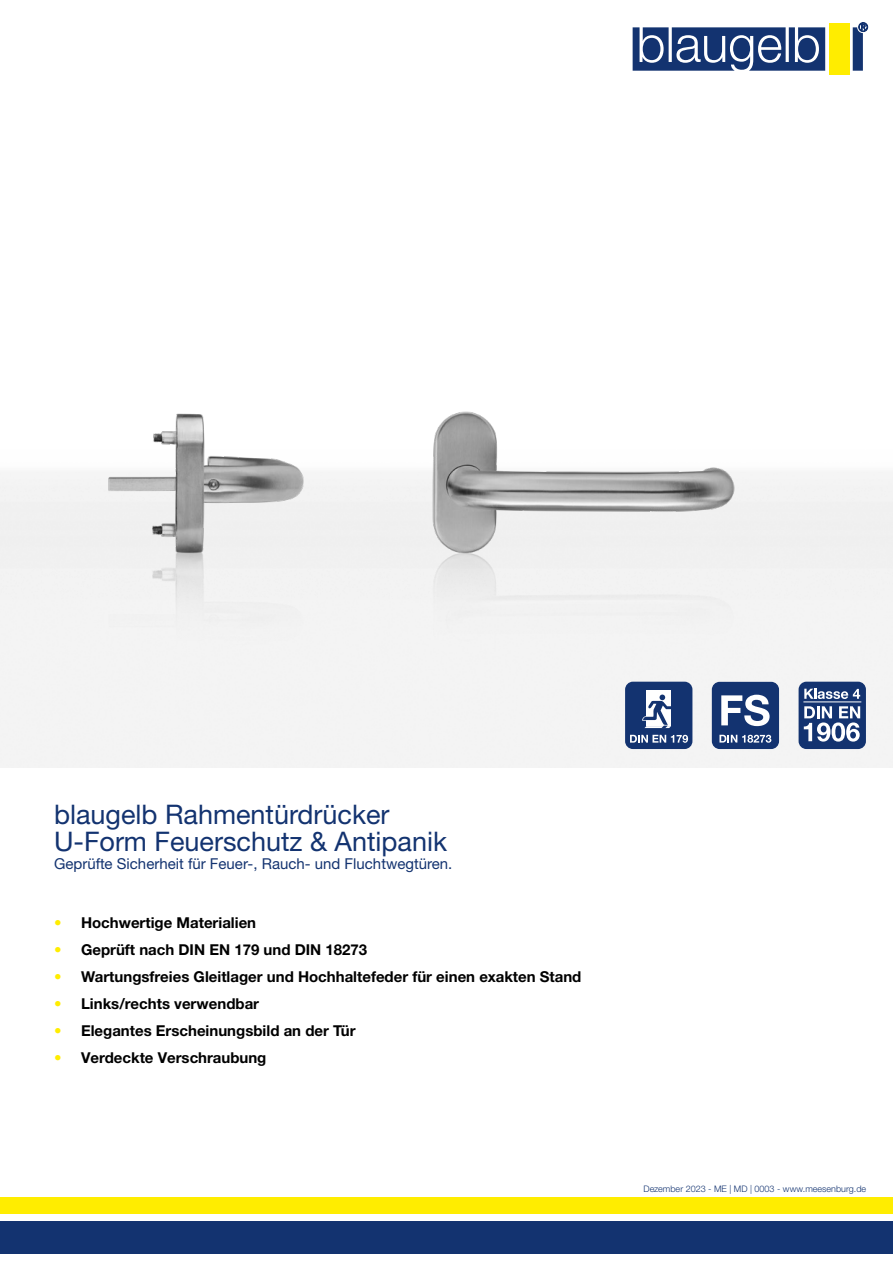
<style>
.page{position:relative;width:893px;height:1263px;background:#fff}
.page>*{position:absolute;margin:0;border:0;box-sizing:border-box;transform-origin:0 0}
.t1{font:27px/27px "Helvetica Neue World 55 Roman";color:#133370}
.t2{font:700 15px "Helvetica Neue World 75";color:#000}
.t3{font:15px "Helvetica Neue World 55 Roman";color:#133370}
.t4{font:9px "Helvetica Neue World 45 Lt";color:#133370}
.s1{color:#ffed00}
</style>
<div class="page">
<div style="left:0;top:472px;width:893px;height:295px;background:#f4f4f4"></div>
<img style="left:34px;top:411px;width:760px;height:300px">
<div style="left:0;top:1222px;width:893px;height:32px;background:#133370"></div>
<div style="left:0;top:1197px;width:893px;height:17px;background:#ffed00"></div>
<svg style="left:633px;top:22px;width:235px;height:49px"></svg>
<div style="left:829px;top:23px;width:20px;height:51px;background:#ffed00"></div>
<div style="left:712px;top:682px;width:67px;height:67px;background:#133370;border-radius:8px"></div>
<svg style="left:719px;top:735px;width:52px;height:8px"></svg>
<svg style="left:721px;top:695px;width:49px;height:31px"></svg>
<div style="left:799px;top:682px;width:67px;height:67px;background:#133370;border-radius:8px"></div>
<svg style="left:804px;top:689px;width:56px;height:10px"></svg>
<svg style="left:804px;top:706px;width:56px;height:36px"></svg>
<hr style="left:803px;top:702px;width:58px;height:1px;background:#fff">
<div style="left:625px;top:682px;width:67px;height:67px;background:#133370;border-radius:8px"></div>
<div style="left:646px;top:690px;width:25px;height:36px;background:#fff"></div>
<svg style="left:642px;top:694px;width:29px;height:34px"></svg>
<svg style="left:630px;top:735px;width:58px;height:8px"></svg>
<h1 class="t1" style="left:54px;top:801px;width:395px">blaugelb Rahmentürdrücker<br>U-Form Feuerschutz &amp; Antipanik</h1>
<p class="t3" style="left:54px;top:855px;width:400px">Geprüfte Sicherheit für Feuer-, Rauch- und Fluchtwegtüren.</p>
<p class="t2" style="left:54px;top:914px;width:204px"><span class="s1">•</span> Hochwertige Materialien</p>
<p class="t2" style="left:54px;top:941px;width:315px"><span class="s1">•</span> Geprüft nach DIN EN 179 und DIN 18273</p>
<p class="t2" style="left:54px;top:968px;width:529px"><span class="s1">•</span> Wartungsfreies Gleitlager und Hochhaltefeder für einen exakten Stand</p>
<p class="t2" style="left:54px;top:995px;width:207px"><span class="s1">•</span> Links/rechts verwendbar</p>
<p class="t2" style="left:54px;top:1022px;width:303px"><span class="s1">•</span> Elegantes Erscheinungsbild an der Tür</p>
<p class="t2" style="left:54px;top:1049px;width:214px"><span class="s1">•</span> Verdeckte Verschraubung</p>
<p class="t4" style="left:643px;top:1183px;width:224px">Dezember 2023 - ME | MD | 0003 - www.meesenburg.de</p>
</div>
